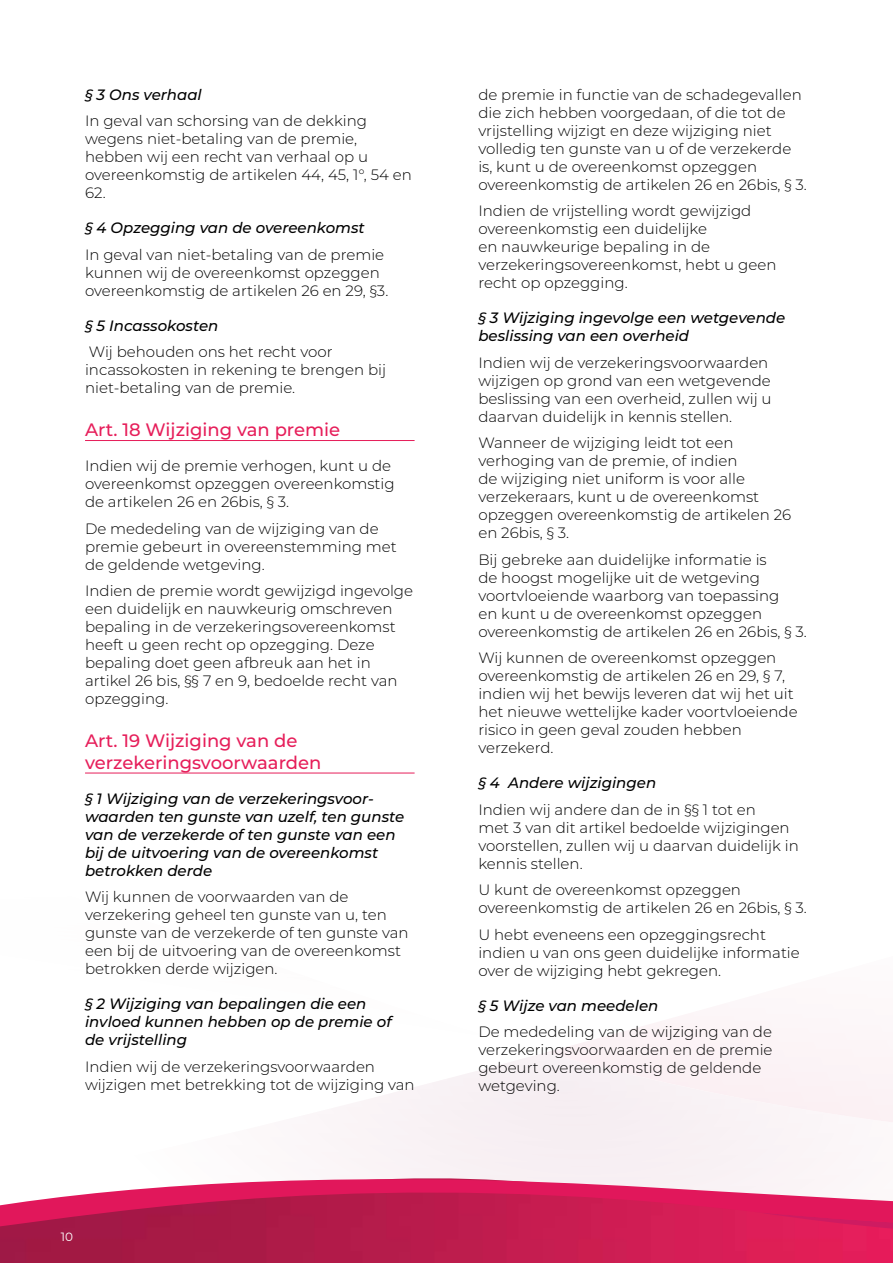
<style>
.page{position:relative;width:893px;height:1263px;background:#fff}
.page>*{position:absolute;margin:0;border:0;box-sizing:border-box;transform-origin:0 0}
.t1{font:500 18px/21.6px "Belfius 21";color:#e61e5a}
.t2{font:300 15px/18px "Belfius 21";color:#000}
.t3{font:italic 500 15px/18px "Belfius 21";color:#000}
.t4{font:12px "Belfius 21";color:#fff}
</style>
<div class="page">
<div style="left:545px;top:1021px;width:348px;height:131px;background:#fbf2f5"></div>
<svg style="left:340px;top:1053px;width:205px;height:114px"></svg>
<svg style="left:0;top:1167px;width:893px;height:96px"></svg>
<hr style="left:85px;top:440px;width:330px;height:1px;background:#e61e5a">
<hr style="left:85px;top:773px;width:330px;height:1px;background:#e61e5a">
<p class="t3" style="left:85px;top:85px;width:118px">§ 3 Ons verhaal</p>
<p class="t2" style="left:85px;top:112px;width:328px">In geval van schorsing van de dekking wegens niet-betaling van de premie, hebben wij een recht van verhaal op u overeenkomstig de artikelen 44, 45, 1°, 54 en<br>62.</p>
<p class="t3" style="left:85px;top:219px;width:281px">§ 4 Opzegging van de overeenkomst</p>
<p class="t2" style="left:85px;top:245px;width:305px">In geval van niet-betaling van de premie kunnen wij de overeenkomst opzeggen overeenkomstig de artikelen 26 en 29, §3.</p>
<p class="t3" style="left:85px;top:316px;width:135px">§ 5 Incassokosten</p>
<p class="t2" style="left:85px;top:343px;width:302px">Wij behouden ons het recht voor incassokosten in rekening te brengen bij niet-betaling van de premie.</p>
<p class="t1" style="left:85px;top:419px;width:257px">Art. 18 Wijziging van premie</p>
<p class="t2" style="left:85px;top:457px;width:311px">Indien wij de premie verhogen, kunt u de overeenkomst opzeggen overeenkomstig de artikelen 26 en 26bis, § 3.</p>
<p class="t2" style="left:85px;top:519px;width:313px">De mededeling van de wijziging van de premie gebeurt in overeenstemming met de geldende wetgeving.</p>
<p class="t2" style="left:85px;top:582px;width:330px">Indien de premie wordt gewijzigd ingevolge een duidelijk en nauwkeurig omschreven bepaling in de verzekeringsovereenkomst heeft u geen recht op opzegging. Deze bepaling doet geen afbreuk aan het in artikel 26 bis, §§ 7 en 9, bedoelde recht van opzegging.</p>
<p class="t1" style="left:85px;top:730px;width:238px">Art. 19 Wijziging van de verzekeringsvoorwaarden</p>
<p class="t3" style="left:85px;top:789px;width:321px">§ 1 Wijziging van de verzekeringsvoor&shy;waarden ten gunste van uzelf, ten gunste van de verzekerde of ten gunste van een bij de uitvoering van de overeenkomst betrokken derde</p>
<p class="t2" style="left:85px;top:888px;width:325px">Wij kunnen de voorwaarden van de verzekering geheel ten gunste van u, ten gunste van de verzekerde of ten gunste van een bij de uitvoering van de overeenkomst betrokken derde wijzigen.</p>
<p class="t3" style="left:85px;top:995px;width:308px">§ 2 Wijziging van bepalingen die een invloed kunnen hebben op de premie of de vrijstelling</p>
<p class="t2" style="left:85px;top:1057px;width:331px">Indien wij de verzekeringsvoorwaarden wijzigen met betrekking tot de wijziging van</p>
<p class="t4" style="left:61px;top:1229px;width:14px">10</p>
<p class="t2" style="left:478px;top:85px;width:330px">de premie in functie van de schadegevallen die zich hebben voorgedaan, of die tot de vrijstelling wijzigt en deze wijziging niet volledig ten gunste van u of de verzekerde is, kunt u de overeenkomst opzeggen overeenkomstig de artikelen 26 en 26bis, § 3.</p>
<p class="t2" style="left:478px;top:202px;width:300px">Indien de vrijstelling wordt gewijzigd overeenkomstig een duidelijke<br>en nauwkeurige bepaling in de verzekeringsovereenkomst, hebt u geen recht op opzegging.</p>
<p class="t3" style="left:478px;top:309px;width:308px">§ 3 Wijziging ingevolge een wetgevende beslissing van een overheid</p>
<p class="t2" style="left:478px;top:353px;width:295px">Indien wij de verzekeringsvoorwaarden wijzigen op grond van een wetgevende beslissing van een overheid, zullen wij u daarvan duidelijk in kennis stellen.</p>
<p class="t2" style="left:478px;top:434px;width:314px">Wanneer de wijziging leidt tot een verhoging van de premie, of indien<br>de wijziging niet uniform is voor alle verzekeraars, kunt u de overeenkomst opzeggen overeenkomstig de artikelen 26 en 26bis, § 3.</p>
<p class="t2" style="left:478px;top:550px;width:330px">Bij gebreke aan duidelijke informatie is<br>de hoogst mogelijke uit de wetgeving voortvloeiende waarborg van toepassing<br>en kunt u de overeenkomst opzeggen overeenkomstig de artikelen 26 en 26bis, § 3.</p>
<p class="t2" style="left:478px;top:649px;width:321px">Wij kunnen de overeenkomst opzeggen overeenkomstig de artikelen 26 en 29, § 7, indien wij het bewijs leveren dat wij het uit het nieuwe wettelijke kader voortvloeiende risico in geen geval zouden hebben verzekerd.</p>
<p class="t3" style="left:478px;top:774px;width:179px">§ 4 Andere wijzigingen</p>
<p class="t2" style="left:478px;top:800px;width:322px">Indien wij andere dan de in §§ 1 tot en<br>met 3 van dit artikel bedoelde wijzigingen voorstellen, zullen wij u daarvan duidelijk in kennis stellen.</p>
<p class="t2" style="left:478px;top:881px;width:330px">U kunt de overeenkomst opzeggen overeenkomstig de artikelen 26 en 26bis, § 3.</p>
<p class="t2" style="left:478px;top:925px;width:323px">U hebt eveneens een opzeggingsrecht indien u van ons geen duidelijke informatie over de wijziging hebt gekregen.</p>
<p class="t3" style="left:478px;top:996px;width:181px">§ 5 Wijze van meedelen</p>
<p class="t2" style="left:478px;top:1023px;width:296px">De mededeling van de wijziging van de verzekeringsvoorwaarden en de premie gebeurt overeenkomstig de geldende wetgeving.</p>
</div>
